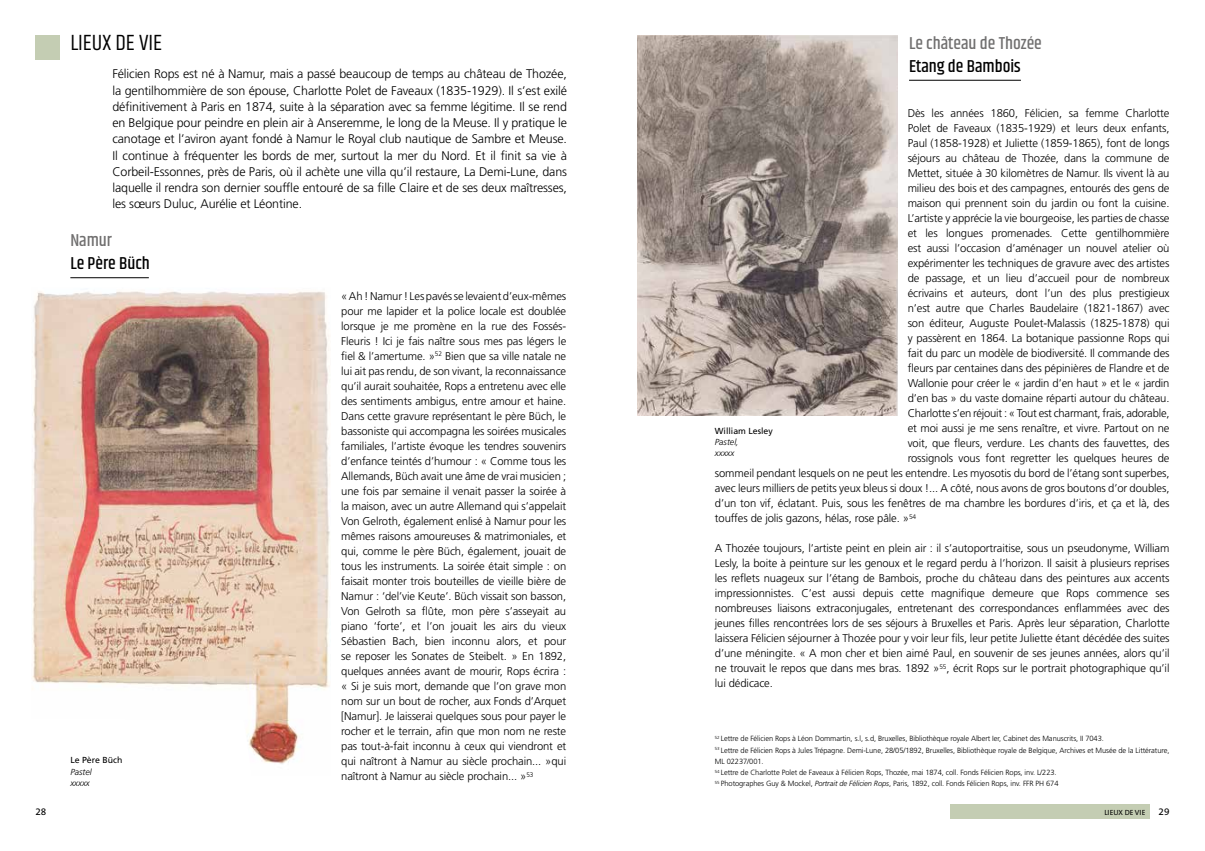
<style>
.page{position:relative;width:1205px;height:851px;background:#fff}
.page>*{position:absolute;margin:0;border:0;box-sizing:border-box;transform-origin:0 0}
.t1{font:22.5px "Khand";color:#000}
.t2{font:500 17.5px "Khand";color:#000}
.t3{font:500 17.5px "Khand";color:#706f6f}
.t4{font:300 12.5px/16.2px "Frutiger LT Std";letter-spacing:-.01em;color:#000;text-align:justify}
.t5{font:300 11.25px/15px "Frutiger LT Std";letter-spacing:-.01em;color:#000;text-align:justify}
.t6{font:10px "The Sans B5 Plain";color:#000}
.t7{font:8.75px "Frutiger LT Std";color:#000}
.t8{font:italic 300 8.75px/11.2px "Frutiger LT Std";color:#000}
.t9{font:300 7.5px/11.2px "Frutiger LT Std";letter-spacing:-.01em;color:#000}
.t10{font:7.5px "The Sans B5 Plain";color:#000}
.s1{font-style:italic}
</style>
<div class="page">
<div style="left:950px;top:804px;width:199px;height:14px;background:#c4cdb3"></div>
<div style="left:35px;top:35px;width:25px;height:24px;background:#c4cdb3"></div>
<hr style="left:70px;top:277px;width:79px;height:1px;background:#000">
<img style="left:32px;top:291px;width:298px;height:473px">
<hr style="left:909px;top:80px;width:112px;height:1px;background:#000">
<img style="left:638px;top:35px;width:259px;height:381px">
<h1 class="t1" style="left:70px;top:29px;width:93px">LIEUX DE VIE</h1>
<p class="t4" style="left:112px;top:66px;width:456px">Félicien Rops est né à Namur, mais a passé beaucoup de temps au château de Thozée, la gentilhommière de son épouse, Charlotte Polet de Faveaux (1835-1929). Il s’est exilé définitivement à Paris en 1874, suite à la séparation avec sa femme légitime. Il se rend en Belgique pour peindre en plein air à Anseremme, le long de la Meuse. Il y pratique le canotage et l’aviron ayant fondé à Namur le Royal club nautique de Sambre et Meuse.<br>Il continue à fréquenter les bords de mer, surtout la mer du Nord. Et il finit sa vie à Corbeil-Essonnes, près de Paris, où il achète une villa qu’il restaure, La Demi-Lune, dans laquelle il rendra son dernier souffle entouré de sa fille Claire et de ses deux maîtresses, les sœurs Duluc, Aurélie et Léontine.</p>
<h2 class="t3" style="left:70px;top:229px;width:43px">Namur</h2>
<h2 class="t2" style="left:70px;top:252px;width:81px">Le Père Büch</h2>
<p class="t7" style="left:70px;top:755px;width:54px">Le Père Büch</p>
<p class="t8" style="left:70px;top:766px;width:23px">Pastel xxxxx</p>
<p class="t5" style="left:341px;top:289px;width:227px">« Ah ! Namur ! Les pavés se levaient d’eux-mêmes pour me lapider et la police locale est doublée lorsque je me promène en la rue des Fossés-Fleuris ! Ici je fais naître sous mes pas légers le fiel &amp; l’amertume. »<sup>52</sup> Bien que sa ville natale ne lui ait pas rendu, de son vivant, la reconnaissance qu’il aurait souhaitée, Rops a entretenu avec elle des sentiments ambigus, entre amour et haine.<br>Dans cette gravure représentant le père Büch, le bassoniste qui accompagna les soirées musicales familiales, l’artiste évoque les tendres souvenirs d’enfance teintés d’humour : « Comme tous les Allemands, Büch avait une âme de vrai musicien ; une fois par semaine il venait passer la soirée à la maison, avec un autre Allemand qui s’appelait Von Gelroth, également enlisé à Namur pour les mêmes raisons amoureuses &amp; matrimoniales, et qui, comme le père Büch, également, jouait de tous les instruments. La soirée était simple : on faisait monter trois bouteilles de vieille bière de Namur : ‘del’vie Keute’. Büch vissait son basson, Von Gelroth sa flûte, mon père s’asseyait au piano ‘forte’, et l’on jouait les airs du vieux Sébastien Bach, bien inconnu alors, et pour se reposer les Sonates de Steibelt. » En 1892, quelques années avant de mourir, Rops écrira : « Si je suis mort, demande que l’on grave mon nom sur un bout de rocher, aux Fonds d’Arquet [Namur]. Je laisserai quelques sous pour payer le rocher et le terrain, afin que mon nom ne reste pas tout-à-fait inconnu à ceux qui viendront et qui naîtront à Namur au siècle prochain... »qui naîtront à Namur au siècle prochain... »<sup>53</sup></p>
<h2 class="t3" style="left:909px;top:32px;width:134px">Le château de Thozée</h2>
<h2 class="t2" style="left:909px;top:55px;width:113px">Etang de Bambois</h2>
<p class="t5" style="left:907px;top:106px;width:263px">Dès les années 1860, Félicien, sa femme Charlotte</p>
<p class="t5" style="left:907px;top:121px;width:263px">Polet de Faveaux (1835-1929) et leurs deux enfants,</p>
<p class="t5" style="left:907px;top:136px;width:263px">Paul (1858-1928) et Juliette (1859-1865), font de longs</p>
<p class="t5" style="left:907px;top:151px;width:263px">séjours au château de Thozée, dans la commune de</p>
<p class="t5" style="left:907px;top:166px;width:263px">Mettet, située à 30 kilomètres de Namur. Ils vivent là au</p>
<p class="t5" style="left:907px;top:181px;width:263px">milieu des bois et des campagnes, entourés des gens de</p>
<p class="t5" style="left:907px;top:196px;width:263px">maison qui prennent soin du jardin ou font la cuisine.</p>
<p class="t5" style="left:907px;top:211px;width:263px">L’artiste y apprécie la vie bourgeoise, les parties de chasse</p>
<p class="t5" style="left:907px;top:226px;width:263px">et les longues promenades. Cette gentilhommière</p>
<p class="t5" style="left:907px;top:241px;width:263px">est aussi l’occasion d’aménager un nouvel atelier où</p>
<p class="t5" style="left:907px;top:256px;width:263px">expérimenter les techniques de gravure avec des artistes</p>
<p class="t5" style="left:907px;top:271px;width:263px">de passage, et un lieu d’accueil pour de nombreux</p>
<p class="t5" style="left:907px;top:286px;width:263px">écrivains et auteurs, dont l’un des plus prestigieux</p>
<p class="t5" style="left:907px;top:301px;width:263px">n’est autre que Charles Baudelaire (1821-1867) avec</p>
<p class="t5" style="left:907px;top:316px;width:263px">son éditeur, Auguste Poulet-Malassis (1825-1878) qui</p>
<p class="t5" style="left:907px;top:331px;width:263px">y passèrent en 1864. La botanique passionne Rops qui</p>
<p class="t5" style="left:907px;top:346px;width:263px">fait du parc un modèle de biodiversité. Il commande des</p>
<p class="t5" style="left:907px;top:361px;width:263px">fleurs par centaines dans des pépinières de Flandre et de</p>
<p class="t5" style="left:907px;top:376px;width:263px">Wallonie pour créer le « jardin d’en haut » et le « jardin</p>
<p class="t5" style="left:907px;top:391px;width:263px">d’en bas » du vaste domaine réparti autour du château.</p>
<p class="t5" style="left:907px;top:406px;width:263px">Charlotte s’en réjouit : « Tout est charmant, frais, adorable,</p>
<p class="t5" style="left:907px;top:421px;width:263px">et moi aussi je me sens renaître, et vivre. Partout on ne</p>
<p class="t5" style="left:907px;top:436px;width:263px">voit, que fleurs, verdure. Les chants des fauvettes, des</p>
<p class="t5" style="left:907px;top:451px;width:263px">rossignols vous font regretter les quelques heures de</p>
<p class="t5" style="left:715px;top:466px;width:456px">sommeil pendant lesquels on ne peut les entendre. Les myosotis du bord de l’étang sont superbes,</p>
<p class="t5" style="left:715px;top:481px;width:456px">avec leurs milliers de petits yeux bleus si doux !... A côté, nous avons de gros boutons d’or doubles,</p>
<p class="t5" style="left:715px;top:496px;width:456px">d’un ton vif, éclatant. Puis, sous les fenêtres de ma chambre les bordures d’iris, et ça et là, des</p>
<p class="t5" style="left:715px;top:511px;width:203px">touffes de jolis gazons, hélas, rose pâle. »<sup>54</sup></p>
<p class="t5" style="left:715px;top:541px;width:456px">A Thozée toujours, l’artiste peint en plein air : il s’autoportraitise, sous un pseudonyme, William Lesly, la boite à peinture sur les genoux et le regard perdu à l’horizon. Il saisit à plusieurs reprises les reflets nuageux sur l’étang de Bambois, proche du château dans des peintures aux accents impressionnistes. C’est aussi depuis cette magnifique demeure que Rops commence ses nombreuses liaisons extraconjugales, entretenant des correspondances enflammées avec des jeunes filles rencontrées lors de ses séjours à Bruxelles et Paris. Après leur séparation, Charlotte laissera Félicien séjourner à Thozée pour y voir leur fils, leur petite Juliette étant décédée des suites d’une méningite. « A mon cher et bien aimé Paul, en souvenir de ses jeunes années, alors qu’il ne trouvait le repos que dans mes bras. 1892 »<sup>55</sup>, écrit Rops sur le portrait photographique qu’il lui dédicace.</p>
<p class="t7" style="left:715px;top:425px;width:59px">William Lesley</p>
<p class="t8" style="left:715px;top:436px;width:25px">Pastel, xxxxx</p>
<p class="t9" style="left:715px;top:733px;width:456px"><sup>52</sup> Lettre de Félicien Rops à Léon Dommartin, s.l, s.d, Bruxelles, Bibliothèque royale Albert Ier, Cabinet des Manuscrits, II 7043.<br><sup>53</sup> Lettre de Félicien Rops à Jules Trépagne. Demi-Lune, 28/05/1892, Bruxelles, Bibliothèque royale de Belgique, Archives et Musée de la Littérature, ML 02237/001.<br><sup>54</sup> Lettre de Charlotte Polet de Faveaux à Félicien Rops, Thozée, mai 1874, coll. Fonds Félicien Rops, inv. L/223.<br><sup>55</sup> Photographes Guy &amp; Mockel, <span class="s1">Portrait de Félicien Rops</span>, Paris, 1892, coll. Fonds Félicien Rops, inv. FFR PH 674</p>
<p class="t6" style="left:35px;top:806px;width:12px">28</p>
<p class="t10" style="left:1104px;top:808px;width:43px">LIEUX DE VIE</p>
<p class="t6" style="left:1158px;top:806px;width:13px">29</p>
</div>
